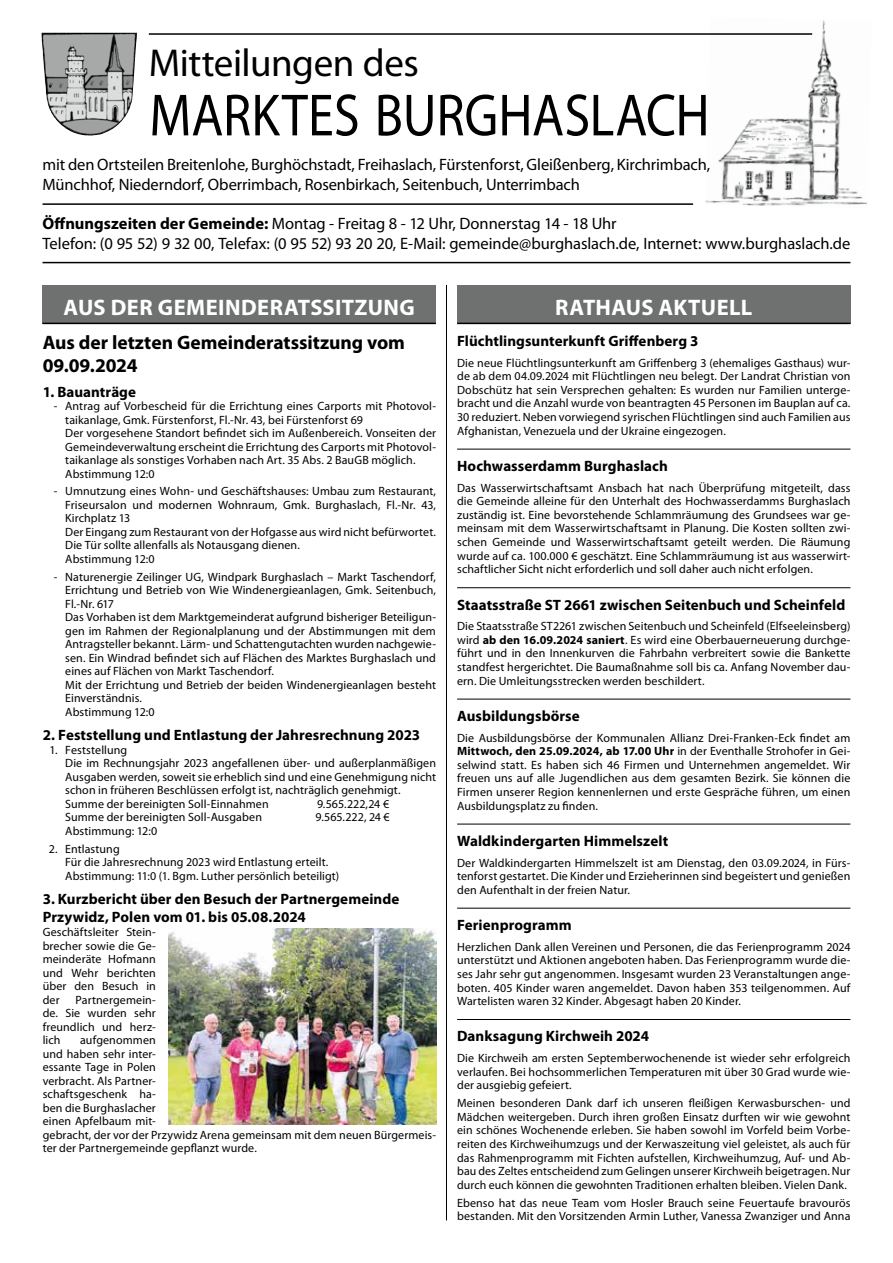
<style>
.page{position:relative;width:893px;height:1263px;background:#fff}
.page>*{position:absolute;margin:0;border:0;box-sizing:border-box;transform-origin:0 0}
.t1{font:60px "Myriad Pro";color:#000;scale:.87 1}
.t2{font:39px "Myriad Pro";letter-spacing:-.01em;color:#000}
.t3{font:700 22.5px "Myriad Pro";letter-spacing:.02em;color:#fff}
.t4{font:700 19.5px/22.5px "Myriad Pro";letter-spacing:-.005em;color:#000}
.t5{font:16.5px/19.8px "Myriad Pro";letter-spacing:-.005em;color:#000}
.t6{font:700 15px/18px "Myriad Pro";letter-spacing:.005em;color:#000}
.t7{font:12px/13.5px "Myriad Pro";letter-spacing:.01em;color:#000;text-align:justify}
.s1{font-weight:700}
</style>
<div class="page">
<hr style="left:446px;top:285px;width:1px;height:935px;background:#000">
<div style="left:457px;top:285px;width:393px;height:38px;background:#6f7070"></div>
<hr style="left:457px;top:323px;width:393px;height:1px;background:#000">
<div style="left:43px;top:285px;width:393px;height:38px;background:#6f7070"></div>
<hr style="left:43px;top:323px;width:393px;height:1px;background:#000">
<img style="left:169px;top:928px;width:267px;height:196px">
<hr style="left:457px;top:449px;width:393px;height:1px;background:#000">
<hr style="left:457px;top:587px;width:393px;height:1px;background:#000">
<hr style="left:457px;top:699px;width:393px;height:1px;background:#000">
<hr style="left:457px;top:824px;width:393px;height:1px;background:#000">
<hr style="left:457px;top:908px;width:393px;height:1px;background:#000">
<hr style="left:457px;top:1019px;width:393px;height:1px;background:#000">
<img style="left:705px;top:20px;width:162px;height:186px">
<img style="left:41px;top:33px;width:96px;height:103px">
<hr style="left:43px;top:203px;width:650px;height:2px;background:#000">
<hr style="left:149px;top:33px;width:663px;height:2px;background:#000">
<hr style="left:43px;top:262px;width:807px;height:1px;background:#000">
<h2 class="t2" style="left:149px;top:39px;width:271px">Mitteilungen des</h2>
<h1 class="t1" style="left:149px;top:78px;width:645px">MARKTES BURGHASLACH</h1>
<h3 class="t5" style="left:43px;top:154px;width:669px">mit den Ortsteilen Breitenlohe, Burghöchstadt, Freihaslach, Fürstenforst, Gleißenberg, Kirchrimbach,<br>Münchhof, Niederndorf, Oberrimbach, Rosenbirkach, Seitenbuch, Unterrimbach</h3>
<h3 class="t5" style="left:43px;top:214px;width:809px"><span class="s1">Öffnungszeiten der Gemeinde:</span> Montag - Freitag 8 - 12 Uhr, Donnerstag 14 - 18 Uhr<br>Telefon: (0 95 52) 9 32 00, Telefax: (0 95 52) 93 20 20, E-Mail: gemeinde@burghaslach.de, Internet: www.burghaslach.de</h3>
<h3 class="t3" style="left:64px;top:293px;width:353px">AUS DER GEMEINDERATSSITZUNG</h3>
<h3 class="t3" style="left:555px;top:293px;width:199px">RATHAUS AKTUELL</h3>
<h3 class="t4" style="left:43px;top:331px;width:364px">Aus der letzten Gemeinderatssitzung vom<br>09.09.2024</h3>
<p class="t6" style="left:43px;top:382px;width:95px">1. Bauanträge</p>
<p class="t7" style="left:65px;top:399px;width:372px;text-align:left;text-indent:-11px">- Antrag auf Vorbescheid für die Errichtung eines Carports mit Photovol&shy;taikanlage, Gmk. Fürstenforst, Fl.-Nr. 43, bei Fürstenforst 69<br>Der vorgesehene Standort befindet sich im Außenbereich. Vonseiten der Gemeindeverwaltung erscheint die Errichtung des Carports mit Photovol&shy;taikanlage als sonstiges Vorhaben nach Art. 35 Abs. 2 BauGB möglich.<br>Abstimmung 12:0</p>
<p class="t7" style="left:65px;top:484px;width:372px;text-align:left;text-indent:-11px">- Umnutzung eines Wohn- und Geschäftshauses: Umbau zum Restaurant, Friseursalon und modernen Wohnraum, Gmk. Burghaslach, Fl.-Nr. 43, Kirchplatz 13<br>Der Eingang zum Restaurant von der Hofgasse aus wird nicht befürwortet.<br>Die Tür sollte allenfalls als Notausgang dienen.<br>Abstimmung 12:0</p>
<p class="t7" style="left:65px;top:570px;width:372px;text-align:left;text-indent:-11px">- Naturenergie Zeilinger UG, Windpark Burghaslach – Markt Taschendorf, Errichtung und Betrieb von Wie Windenergieanlagen, Gmk. Seitenbuch, Fl.-Nr. 617<br>Das Vorhaben ist dem Marktgemeinderat aufgrund bisheriger Beteiligun&shy;gen im Rahmen der Regionalplanung und der Abstimmungen mit dem Antragsteller bekannt. Lärm- und Schattengutachten wurden nachgewie&shy;sen. Ein Windrad befindet sich auf Flächen des Marktes Burghaslach und eines auf Flächen von Markt Taschendorf.<br>Mit der Errichtung und Betrieb der beiden Windenergieanlagen besteht Einverständnis.<br>Abstimmung 12:0</p>
<p class="t6" style="left:43px;top:726px;width:379px">2. Feststellung und Entlastung der Jahresrechnung 2023</p>
<p class="t7" style="left:65px;top:743px;width:372px;text-align:left;text-indent:-16px">1. Feststellung<br>Die im Rechnungsjahr 2023 angefallenen über- und außerplanmäßigen Ausgaben werden, soweit sie erheblich sind und eine Genehmigung nicht schon in früheren Beschlüssen erfolgt ist, nachträglich genehmigt.<br>Summe der bereinigten Soll-Einnahmen</p>
<p class="t6" style="left:457px;top:331px;width:243px">Flüchtlingsunterkunft Griffenberg 3</p>
<p class="t7" style="left:457px;top:355px;width:395px">Die neue Flüchtlingsunterkunft am Griffenberg 3 (ehemaliges Gasthaus) wur&shy;de ab dem 04.09.2024 mit Flüchtlingen neu belegt. Der Landrat Christian von Dobschütz hat sein Versprechen gehalten: Es wurden nur Familien unterge&shy;bracht und die Anzahl wurde von beantragten 45 Personen im Bauplan auf ca.<br>30 reduziert. Neben vorwiegend syrischen Flüchtlingen sind auch Familien aus Afghanistan, Venezuela und der Ukraine eingezogen.</p>
<p class="t6" style="left:457px;top:456px;width:212px">Hochwasserdamm Burghaslach</p>
<p class="t7" style="left:457px;top:480px;width:395px">Das Wasserwirtschaftsamt Ansbach hat nach Überprüfung mitgeteilt, dass die Gemeinde alleine für den Unterhalt des Hochwasserdamms Burghaslach zuständig ist. Eine bevorstehende Schlammräumung des Grundsees war ge&shy;meinsam mit dem Wasserwirtschaftsamt in Planung. Die Kosten sollten zwi&shy;schen Gemeinde und Wasserwirtschaftsamt geteilt werden. Die Räumung wurde auf ca. 100.000 € geschätzt. Eine Schlammräumung ist aus wasserwirt&shy;schaftlicher Sicht nicht erforderlich und soll daher auch nicht erfolgen.</p>
<p class="t6" style="left:457px;top:595px;width:390px">Staatsstraße ST 2661 zwischen Seitenbuch und Scheinfeld</p>
<p class="t7" style="left:457px;top:619px;width:395px">Die Staatsstraße ST2261 zwischen Seitenbuch und Scheinfeld (Elfseeleinsberg) wird <span class="s1">ab den 16.09.2024 saniert</span>. Es wird eine Oberbauerneuerung durchge&shy;führt und in den Innenkurven die Fahrbahn verbreitert sowie die Bankette standfest hergerichtet. Die Baumaßnahme soll bis ca. Anfang November dau&shy;ern. Die Umleitungsstrecken werden beschildert.</p>
<p class="t6" style="left:457px;top:706px;width:124px">Ausbildungsbörse</p>
<p class="t7" style="left:457px;top:730px;width:395px">Die Ausbildungsbörse der Kommunalen Allianz Drei-Franken-Eck findet am <span class="s1">Mittwoch, den 25.09.2024, ab 17.00 Uhr</span> in der Eventhalle Strohofer in Gei&shy;selwind statt. Es haben sich 46 Firmen und Unternehmen angemeldet. Wir freuen uns auf alle Jugendlichen aus dem gesamten Bezirk. Sie können die Firmen unserer Region kennenlernen und erste Gespräche führen, um einen Ausbildungsplatz zu finden.</p>
<p class="t6" style="left:457px;top:831px;width:213px">Waldkindergarten Himmelszelt</p>
<p class="t7" style="left:457px;top:855px;width:395px">Der Waldkindergarten Himmelszelt ist am Dienstag, den 03.09.2024, in Fürs&shy;tenforst gestartet. Die Kinder und Erzieherinnen sind begeistert und genießen den Aufenthalt in der freien Natur.</p>
<p class="t6" style="left:457px;top:915px;width:116px">Ferienprogramm</p>
<p class="t7" style="left:457px;top:939px;width:395px">Herzlichen Dank allen Vereinen und Personen, die das Ferienprogramm 2024 unterstützt und Aktionen angeboten haben. Das Ferienprogramm wurde die&shy;ses Jahr sehr gut angenommen. Insgesamt wurden 23 Veranstaltungen ange&shy;boten. 405 Kinder waren angemeldet. Davon haben 353 teilgenommen. Auf Wartelisten waren 32 Kinder. Abgesagt haben 20 Kinder.</p>
<p class="t6" style="left:457px;top:1027px;width:193px">Danksagung Kirchweih 2024</p>
<p class="t7" style="left:457px;top:1051px;width:395px">Die Kirchweih am ersten Septemberwochenende ist wieder sehr erfolgreich verlaufen. Bei hochsommerlichen Temperaturen mit über 30 Grad wurde wie&shy;der ausgiebig gefeiert.</p>
<p class="t7" style="left:457px;top:1096px;width:395px">Meinen besonderen Dank darf ich unseren fleißigen Kerwasburschen- und Mädchen weitergeben. Durch ihren großen Einsatz durften wir wie gewohnt ein schönes Wochenende erleben. Sie haben sowohl im Vorfeld beim Vorbe&shy;reiten des Kirchweihumzugs und der Kerwaszeitung viel geleistet, als auch für das Rahmenprogramm mit Fichten aufstellen, Kirchweihumzug, Auf- und Ab&shy;bau des Zeltes entscheidend zum Gelingen unserer Kirchweih beigetragen. Nur durch euch können die gewohnten Traditionen erhalten bleiben. Vielen Dank.</p>
<p class="t7" style="left:457px;top:1196px;width:395px">Ebenso hat das neue Team vom Hosler Brauch seine Feuertaufe bravourös bestanden. Mit den Vorsitzenden Armin Luther, Vanessa Zwanziger und Anna</p>
<p class="t7" style="left:317px;top:797px;width:74px">9.565.222,24 €</p>
<p class="t7" style="left:65px;top:810px;width:198px">Summe der bereinigten Soll-Ausgaben</p>
<p class="t7" style="left:315px;top:810px;width:76px">9.565.222, 24 €</p>
<p class="t7" style="left:65px;top:824px;width:94px">Abstimmung: 12:0</p>
<p class="t7" style="left:65px;top:842px;width:276px;text-align:left;text-indent:-16px">2. Entlastung<br>Für die Jahresrechnung 2023 wird Entlastung erteilt.<br>Abstimmung: 11:0 (1. Bgm. Luther persönlich beteiligt)</p>
<p class="t6" style="left:43px;top:890px;width:358px">3. Kurzbericht über den Besuch der Partnergemeinde<br>Przywidz, Polen vom 01. bis 05.08.2024</p>
<p class="t7" style="left:43px;top:925px;width:115px">Geschäftsleiter Stein&shy;brecher sowie die Ge&shy;meinderäte Hofmann und Wehr berichten über den Besuch in der</p>
<p class="t7" style="left:43px;top:992px;width:115px;text-indent:33px">Partnergemein&shy;de. Sie wurden sehr freundlich und herz&shy;lich</p>
<p class="t7" style="left:43px;top:1033px;width:395px;text-align:left;text-indent:37px">aufgenommen<br>und haben sehr inter-<br>essante Tage in Polen<br>verbracht. Als Partner-<br>schaftsgeschenk ha-<br>ben die Burghaslacher<br>einen Apfelbaum mit-<br>gebracht, der vor der Przywidz Arena gemeinsam mit dem neuen Bürgermeis&shy;ter der Partnergemeinde gepflanzt wurde.</p>
</div>
